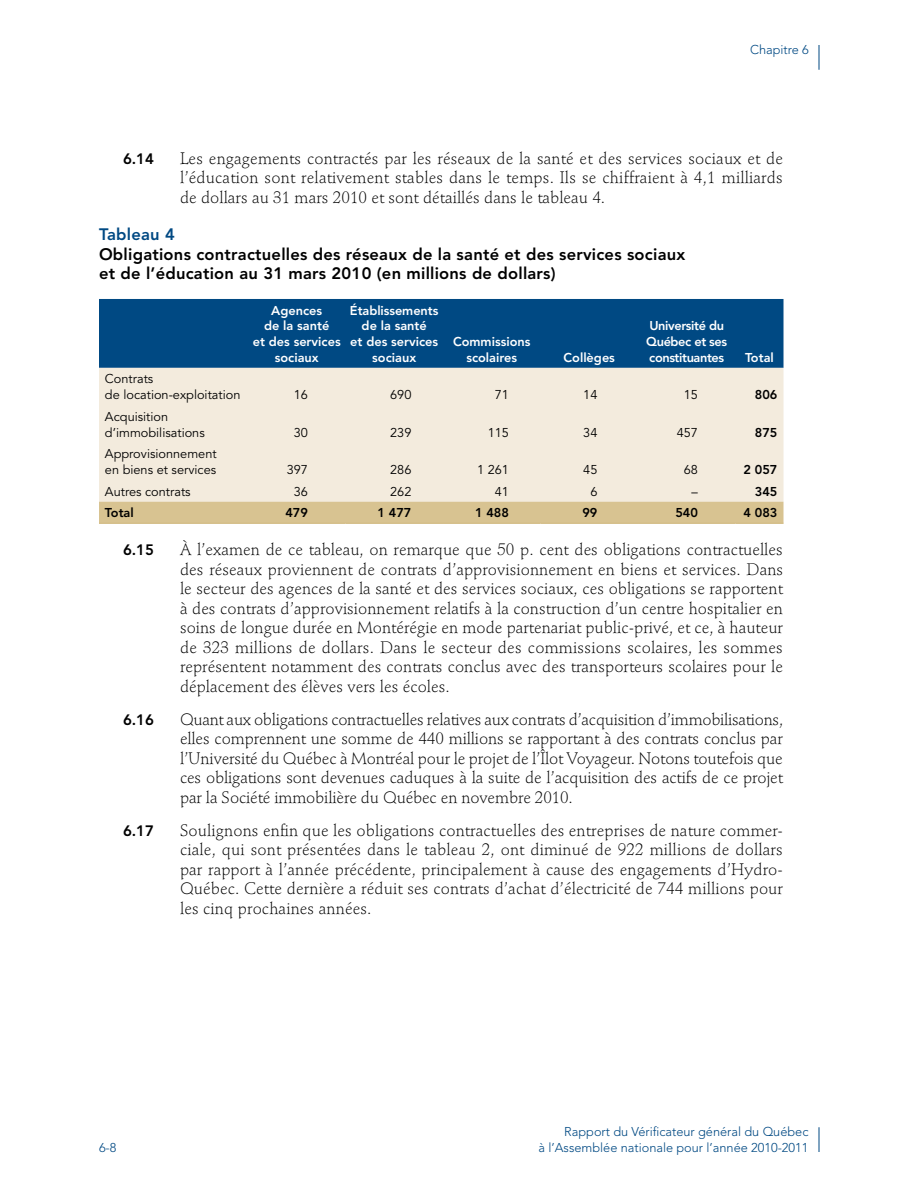
<style>
.page{position:relative;width:918px;height:1188px;background:#fff}
.page>*{position:absolute;margin:0;border:0;box-sizing:border-box;transform-origin:0 0}
.t1{font:300 16.5px/19.5px "Stempel Schneidler Std";color:#000;text-align:justify}
.t2{font:800 16.5px/19.5px "Avenir LT Std";letter-spacing:.015em;color:#000}
.t3{font:800 15px "Avenir LT Std";color:#000}
.t4{font:12.75px/15.8px "Avenir LT Std";color:#000}
.t5{font:800 12.75px/15.8px "Avenir LT Std";color:#fff;text-align:center}
.t6{font:300 12.75px/15.8px "Avenir LT Std";color:#004983;text-align:right}
.t7{font:800 12.75px "Avenir LT Std";color:#000}
.t8{font:800 12.75px/15.8px "Avenir LT Std";letter-spacing:-.03em;color:#fff}
.s1{color:#004983}
</style>
<div class="page">
<svg style="left:819px;top:45px;width:1px;height:25px"></svg>
<svg style="left:819px;top:1127px;width:1px;height:25px"></svg>
<div style="left:99px;top:299px;width:685px;height:69px;background:#004983"></div>
<div style="left:99px;top:368px;width:685px;height:134px;background:#f3ebdd"></div>
<div style="left:99px;top:502px;width:685px;height:21px;background:#d8c391"></div>
<hr style="left:99px;top:523px;width:149px;height:1px;background:#cfb67b">
<hr style="left:248px;top:523px;width:98px;height:1px;background:#cfb67b">
<hr style="left:346px;top:523px;width:97px;height:1px;background:#cfb67b">
<hr style="left:443px;top:523px;width:98px;height:1px;background:#cfb67b">
<hr style="left:541px;top:523px;width:97px;height:1px;background:#cfb67b">
<hr style="left:638px;top:523px;width:98px;height:1px;background:#cfb67b">
<hr style="left:736px;top:523px;width:48px;height:1px;background:#cfb67b">
<p class="t6" style="left:750px;top:42px;width:60px">Chapitre 6</p>
<p class="t3" style="left:123px;top:150px;width:33px">6.14</p>
<p class="t1" style="left:180px;top:149px;width:605px">Les engagements contractés par les réseaux de la santé et des services sociaux et de l’éducation sont relativement stables dans le temps. Ils se chiffraient à 4,1 milliards de dollars au 31 mars 2010 et sont détaillés dans le tableau 4.</p>
<p class="t2" style="left:99px;top:225px;width:588px"><span class="s1">Tableau 4<br></span>Obligations contractuelles des réseaux de la santé et des services sociaux et de l’éducation au 31 mars 2010 (en millions de dollars)</p>
<p class="t5" style="left:253px;top:302px;width:89px">Agences<br>de la santé<br>et des services sociaux</p>
<p class="t5" style="left:350px;top:302px;width:90px">Établissements de la santé<br>et des services sociaux</p>
<p class="t8" style="left:646px;top:318px;width:82px">Université du<br>Québec et ses constituantes</p>
<p class="t5" style="left:453px;top:334px;width:79px">Commissions scolaires</p>
<p class="t5" style="left:745px;top:350px;width:30px">Total</p>
<p class="t5" style="left:564px;top:350px;width:53px">Collèges</p>
<p class="t4" style="left:105px;top:372px;width:137px">Contrats<br>de location-exploitation</p>
<p class="t4" style="left:105px;top:409px;width:101px">Acquisition d’immobilisations</p>
<p class="t4" style="left:105px;top:446px;width:113px">Approvisionnement en biens et services</p>
<p class="t4" style="left:294px;top:387px;width:16px">16</p>
<p class="t4" style="left:390px;top:387px;width:23px">690</p>
<p class="t4" style="left:495px;top:387px;width:16px">71</p>
<p class="t4" style="left:583px;top:387px;width:16px">14</p>
<p class="t4" style="left:684px;top:387px;width:16px">15</p>
<p class="t7" style="left:755px;top:387px;width:24px">806</p>
<p class="t4" style="left:294px;top:425px;width:16px">30</p>
<p class="t4" style="left:390px;top:425px;width:23px">239</p>
<p class="t4" style="left:488px;top:425px;width:23px">115</p>
<p class="t4" style="left:583px;top:425px;width:16px">34</p>
<p class="t4" style="left:677px;top:425px;width:23px">457</p>
<p class="t7" style="left:755px;top:425px;width:24px">875</p>
<p class="t4" style="left:287px;top:462px;width:23px">397</p>
<p class="t4" style="left:390px;top:462px;width:23px">286</p>
<p class="t4" style="left:477px;top:462px;width:33px">1 261</p>
<p class="t4" style="left:583px;top:462px;width:16px">45</p>
<p class="t4" style="left:684px;top:462px;width:16px">68</p>
<p class="t7" style="left:744px;top:462px;width:35px">2 057</p>
<p class="t4" style="left:105px;top:484px;width:87px">Autres contrats</p>
<p class="t4" style="left:294px;top:484px;width:16px">36</p>
<p class="t4" style="left:390px;top:484px;width:23px">262</p>
<p class="t4" style="left:495px;top:484px;width:16px">41</p>
<p class="t4" style="left:590px;top:484px;width:9px">6</p>
<p class="t4" style="left:692px;top:484px;width:8px">–</p>
<p class="t7" style="left:755px;top:484px;width:24px">345</p>
<p class="t7" style="left:105px;top:505px;width:30px">Total</p>
<p class="t7" style="left:285px;top:505px;width:24px">479</p>
<p class="t7" style="left:378px;top:505px;width:35px">1 477</p>
<p class="t7" style="left:475px;top:505px;width:35px">1 488</p>
<p class="t7" style="left:582px;top:505px;width:17px">99</p>
<p class="t7" style="left:675px;top:505px;width:24px">540</p>
<p class="t7" style="left:744px;top:505px;width:35px">4 083</p>
<p class="t3" style="left:123px;top:541px;width:33px">6.15</p>
<p class="t1" style="left:180px;top:540px;width:605px">À l’examen de ce tableau, on remarque que 50 p. cent des obligations contractuelles des réseaux proviennent de contrats d’approvisionnement en biens et services. Dans le secteur des agences de la santé et des services sociaux, ces obligations se rapportent à des contrats d’approvisionnement relatifs à la construction d’un centre hospitalier en soins de longue durée en Montérégie en mode partenariat public-privé, et ce, à hauteur de 323 millions de dollars. Dans le secteur des commissions scolaires, les sommes représentent notamment des contrats conclus avec des transporteurs scolaires pour le déplacement des élèves vers les écoles.</p>
<p class="t3" style="left:123px;top:711px;width:33px">6.16</p>
<p class="t1" style="left:180px;top:710px;width:605px">Quant aux obligations contractuelles relatives aux contrats d’acquisition d’immobilisations, elles comprennent une somme de 440 millions se rapportant à des contrats conclus par l’Université du Québec à Montréal pour le projet de l’Îlot Voyageur. Notons toutefois que ces obligations sont devenues caduques à la suite de l’acquisition des actifs de ce projet par la Société immobilière du Québec en novembre 2010.</p>
<p class="t3" style="left:123px;top:822px;width:33px">6.17</p>
<p class="t1" style="left:180px;top:821px;width:605px">Soulignons enfin que les obligations contractuelles des entreprises de nature commer&shy;ciale, qui sont présentées dans le tableau 2, ont diminué de 922 millions de dollars par rapport à l’année précédente, principalement à cause des engagements d’Hydro-Québec. Cette dernière a réduit ses contrats d’achat d’électricité de 744 millions pour les cinq prochaines années.</p>
<p class="t6" style="left:99px;top:1140px;width:19px">6-8</p>
<p class="t6" style="left:539px;top:1124px;width:271px">Rapport du Vérificateur général du Québec<br>à l’Assemblée nationale pour l’année 2010-2011</p>
</div>
